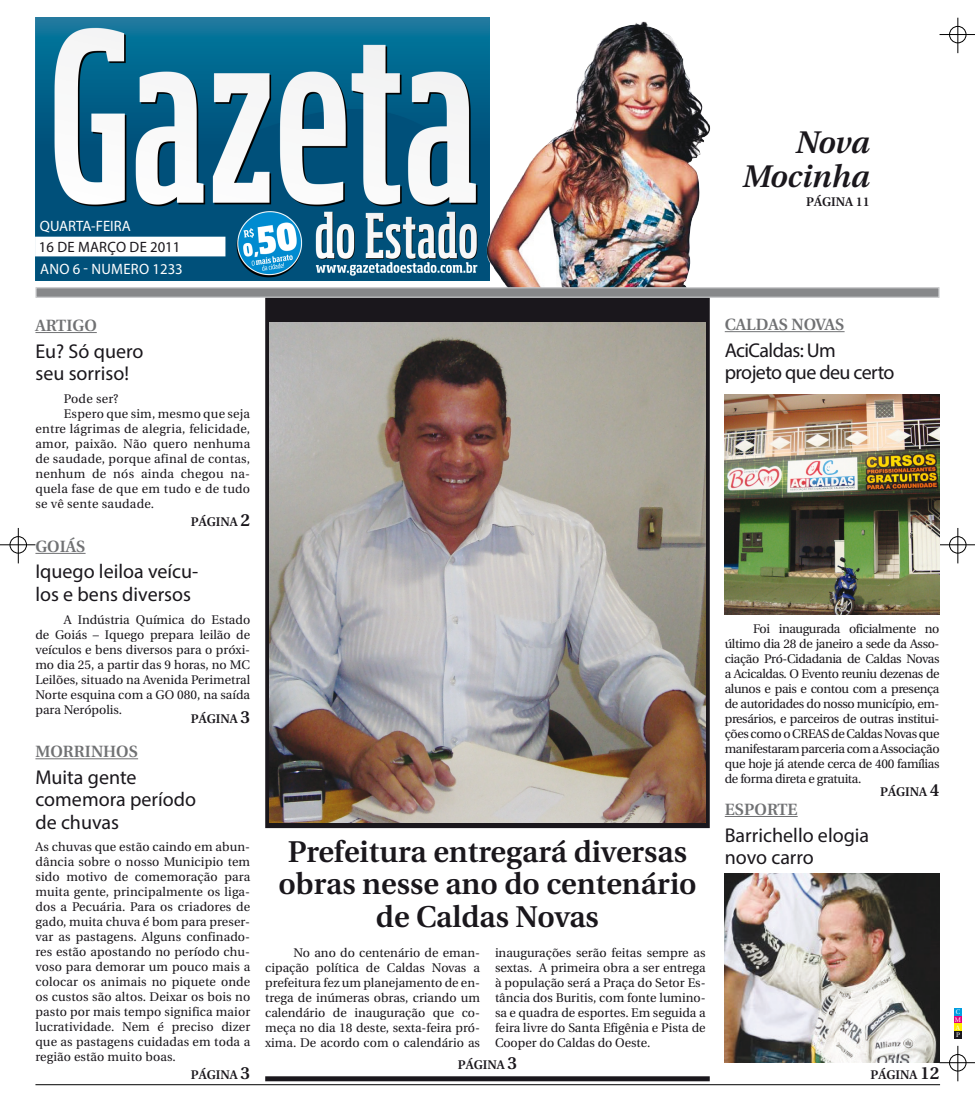
<style>
.page{position:relative;width:975px;height:1099px;background:#fff}
.page>*{position:absolute;margin:0;border:0;box-sizing:border-box;transform-origin:0 0}
.Título_Artigos{font:italic 600 31.25px "Utopia";color:#1a171c}
.Corpo_de_Texto{font:600 30px/32.5px "Utopia";color:#1a171c;text-align:center}
.Corpo_de_Texto-2{font:20px/22.5px "Myriad Pro";color:#1a171c}
.Corpo_de_Texto-3{font:20px "Myriad Pro";letter-spacing:-.03em;color:#1a171c}
.Chapéu{font:600 16.25px "Utopia";color:#707173}
.Corpo_de_Texto-4{font:15px "Myriad Pro";letter-spacing:.005em;color:#1a171c}
.Corpo_de_Texto-5{font:15px "Myriad Pro";letter-spacing:.02em;color:#fff}
.Corpo_de_Texto-6{font:15px "Myriad Pro";color:#fff}
.Corpo_de_Texto-7{font:12.5px/15px "Utopia";color:#1a171c;text-align:justify}
.Corpo_de_Texto-8{font:600 12.5px "Utopia";color:#1a171c}
.Título_Artigos-2{font:600 12.5px "Utopia";color:#1a171c}
.Corpo_de_Texto-9{font:6.62px "Utopia";color:#fff}
.s1{font-size:17.5px}
</style>
<div class="page">
<hr style="left:0;top:544px;width:35px;height:1px;background:#000">
<hr style="left:18px;top:528px;width:1px;height:35px;background:#000">
<div style="left:10px;top:536px;width:17px;height:17px;border:1px solid #000;border-radius:50%"></div>
<hr style="left:939px;top:34px;width:35px;height:1px;background:#000">
<hr style="left:957px;top:18px;width:1px;height:35px;background:#000">
<div style="left:949px;top:26px;width:17px;height:17px;border:1px solid #000;border-radius:50%"></div>
<hr style="left:939px;top:1062px;width:35px;height:1px;background:#000">
<hr style="left:957px;top:1045px;width:1px;height:36px;background:#000">
<div style="left:949px;top:1054px;width:17px;height:17px;border:1px solid #000;border-radius:50%"></div>
<div style="left:954px;top:1008px;width:7px;height:7px;background:#009ee0"></div>
<div style="left:954px;top:1015px;width:7px;height:8px;background:#e2007a"></div>
<div style="left:954px;top:1023px;width:7px;height:7px;background:#ffed00"></div>
<div style="left:954px;top:1030px;width:7px;height:8px;background:#1a171c"></div>
<hr style="left:35px;top:1084px;width:905px;height:1px;background:#000">
<hr style="left:939px;top:544px;width:35px;height:1px;background:#000">
<hr style="left:957px;top:528px;width:1px;height:35px;background:#000">
<div style="left:949px;top:536px;width:17px;height:17px;border:1px solid #000;border-radius:50%"></div>
<div style="left:267px;top:293px;width:440px;height:533px;background:#1a171c"></div>
<div style="left:265px;top:291px;width:444px;height:537px;border:4px solid #1a171c"></div>
<hr style="left:35px;top:332px;width:62px;height:1px;background:#707173">
<hr style="left:35px;top:553px;width:51px;height:1px;background:#707173">
<hr style="left:35px;top:758px;width:103px;height:1px;background:#707173">
<hr style="left:724px;top:816px;width:73px;height:1px;background:#707173">
<img style="left:35px;top:18px;width:454px;height:262px">
<img style="left:269px;top:322px;width:436px;height:500px">
<div style="left:265px;top:1076px;width:444px;height:5px;border:2px solid #1a171c"></div>
<hr style="left:724px;top:331px;width:120px;height:1px;background:#707173">
<img style="left:724px;top:394px;width:215px;height:220px">
<img style="left:724px;top:873px;width:215px;height:189px">
<img style="left:485px;top:22px;width:226px;height:265px">
<div style="left:35px;top:287px;width:904px;height:11px;background:#87888a;border:1px solid #c6c7c9"></div>
<p class="Corpo_de_Texto-6" style="left:40px;top:216px;width:92px">QUARTA-FEIRA</p>
<p class="Corpo_de_Texto-4" style="left:39px;top:237px;width:143px">16 DE MARÇO DE 2011</p>
<p class="Corpo_de_Texto-5" style="left:40px;top:260px;width:144px">ANO 6 - NUMERO 1233</p>
<p class="Chapéu" style="left:35px;top:316px;width:63px">ARTIGO</p>
<p class="Corpo_de_Texto-2" style="left:35px;top:339px;width:109px">Eu? Só quero</p>
<p class="Corpo_de_Texto-2" style="left:35px;top:362px;width:95px">seu sorriso!</p>
<p class="Corpo_de_Texto-7" style="left:64px;top:391px;width:56px">Pode ser?</p>
<p class="Corpo_de_Texto-7" style="left:35px;top:406px;width:216px;text-indent:28px">Espero que sim, mesmo que seja entre lágrimas de alegria, felicidade, amor, paixão. Não quero nenhuma de saudade, porque afinal de contas, nenhum de nós ainda chegou na&shy;quela fase de que em tudo e de tudo se vê sente saudade.</p>
<p class="Chapéu" style="left:35px;top:537px;width:52px">GOIÁS</p>
<p class="Corpo_de_Texto-8" style="left:191px;top:515px;width:61px">PÁGINA <span class="s1">2</span></p>
<p class="Corpo_de_Texto-2" style="left:35px;top:560px;width:164px">Iquego leiloa veícu&shy;los e bens diversos</p>
<p class="Corpo_de_Texto-7" style="left:35px;top:612px;width:216px;text-indent:28px">A Indústria Química do Estado de Goiás – Iquego prepara leilão de veículos e bens diversos para o próxi&shy;mo dia 25, a partir das 9 horas, no MC Leilões, situado na Avenida Perimetral Norte esquina com a GO 080, na saída para Nerópolis.</p>
<p class="Corpo_de_Texto-8" style="left:191px;top:711px;width:61px">PÁGINA <span class="s1">3</span></p>
<p class="Chapéu" style="left:35px;top:742px;width:104px">MORRINHOS</p>
<p class="Corpo_de_Texto-2" style="left:35px;top:765px;width:103px">Muita gente</p>
<p class="Corpo_de_Texto-2" style="left:35px;top:788px;width:162px">comemora período de chuvas</p>
<p class="Corpo_de_Texto-7" style="left:35px;top:839px;width:216px">As chuvas que estão caindo em abun&shy;dância sobre o nosso Municipio tem sido motivo de comemoração para muita gente, principalmente os liga&shy;dos a Pecuária. Para os criadores de gado, muita chuva é bom para preser&shy;var as pastagens. Alguns confinado&shy;res estão apostando no período chu&shy;voso para demorar um pouco mais a colocar os animais no piquete onde os custos são altos. Deixar os bois no pasto por mais tempo significa maior lucratividade. Nem é preciso dizer que as pastagens cuidadas em toda a região estão muito boas.</p>
<p class="Corpo_de_Texto-8" style="left:191px;top:1067px;width:61px">PÁGINA <span class="s1">3</span></p>
<p class="Corpo_de_Texto" style="left:278px;top:835px;width:420px">Prefeitura entregará diversas obras nesse ano do centenário de Caldas Novas</p>
<p class="Corpo_de_Texto-7" style="left:265px;top:945px;width:216px;text-indent:28px">No ano do centenário de eman&shy;cipação política de Caldas Novas a prefeitura fez um planejamento de en&shy;trega de inúmeras obras, criando um calendário de inauguração que co&shy;meça no dia 18 deste, sexta-feira pró&shy;xima. De acordo com o calendário as</p>
<p class="Corpo_de_Texto-7" style="left:495px;top:945px;width:212px">inaugurações serão feitas sempre as sextas. A primeira obra a ser entrega à população será a Praça do Setor Es&shy;tância dos Buritis, com fonte lumino&shy;sa e quadra de esportes. Em seguida a feira livre do Santa Efigênia e Pista de Cooper do Caldas do Oeste.</p>
<p class="Corpo_de_Texto-8" style="left:458px;top:1058px;width:61px">PÁGINA <span class="s1">3</span></p>
<p class="Título_Artigos" style="left:795px;top:125px;width:76px">Nova</p>
<p class="Título_Artigos" style="left:742px;top:158px;width:129px">Mocinha</p>
<p class="Título_Artigos-2" style="left:806px;top:195px;width:65px">PÁGINA 11</p>
<p class="Chapéu" style="left:724px;top:315px;width:121px">CALDAS NOVAS</p>
<p class="Corpo_de_Texto-3" style="left:724px;top:337px;width:113px">AciCaldas: Um</p>
<p class="Corpo_de_Texto-3" style="left:724px;top:360px;width:171px">projeto que deu certo</p>
<p class="Corpo_de_Texto-7" style="left:724px;top:621px;width:216px;text-indent:28px">Foi inaugurada oficialmente no último dia 28 de janeiro a sede da Asso&shy;ciação Pró-Cidadania de Caldas Novas a Acicaldas. O Evento reuniu dezenas de alunos e pais e contou com a presença de autoridades do nosso município, em&shy;presários, e parceiros de outras institui&shy;ções como o CREAS de Caldas Novas que manifestaram parceria com a Associação que hoje já atende cerca de 400 famílias de forma direta e gratuita.</p>
<p class="Corpo_de_Texto-8" style="left:880px;top:784px;width:61px">PÁGINA <span class="s1">4</span></p>
<p class="Chapéu" style="left:724px;top:800px;width:74px">ESPORTE</p>
<p class="Corpo_de_Texto-2" style="left:724px;top:823px;width:146px">Barrichello elogia novo carro</p>
<p class="Corpo_de_Texto-8" style="left:870px;top:1067px;width:71px">PÁGINA <span class="s1">12</span></p>
<p class="Corpo_de_Texto-9" style="left:955px;top:1008px;width:6px">C</p>
<p class="Corpo_de_Texto-9" style="left:954px;top:1016px;width:8px">M</p>
<p class="Corpo_de_Texto-9" style="left:955px;top:1023px;width:6px">A</p>
<p class="Corpo_de_Texto-9" style="left:955px;top:1031px;width:5px">P</p>
</div>
